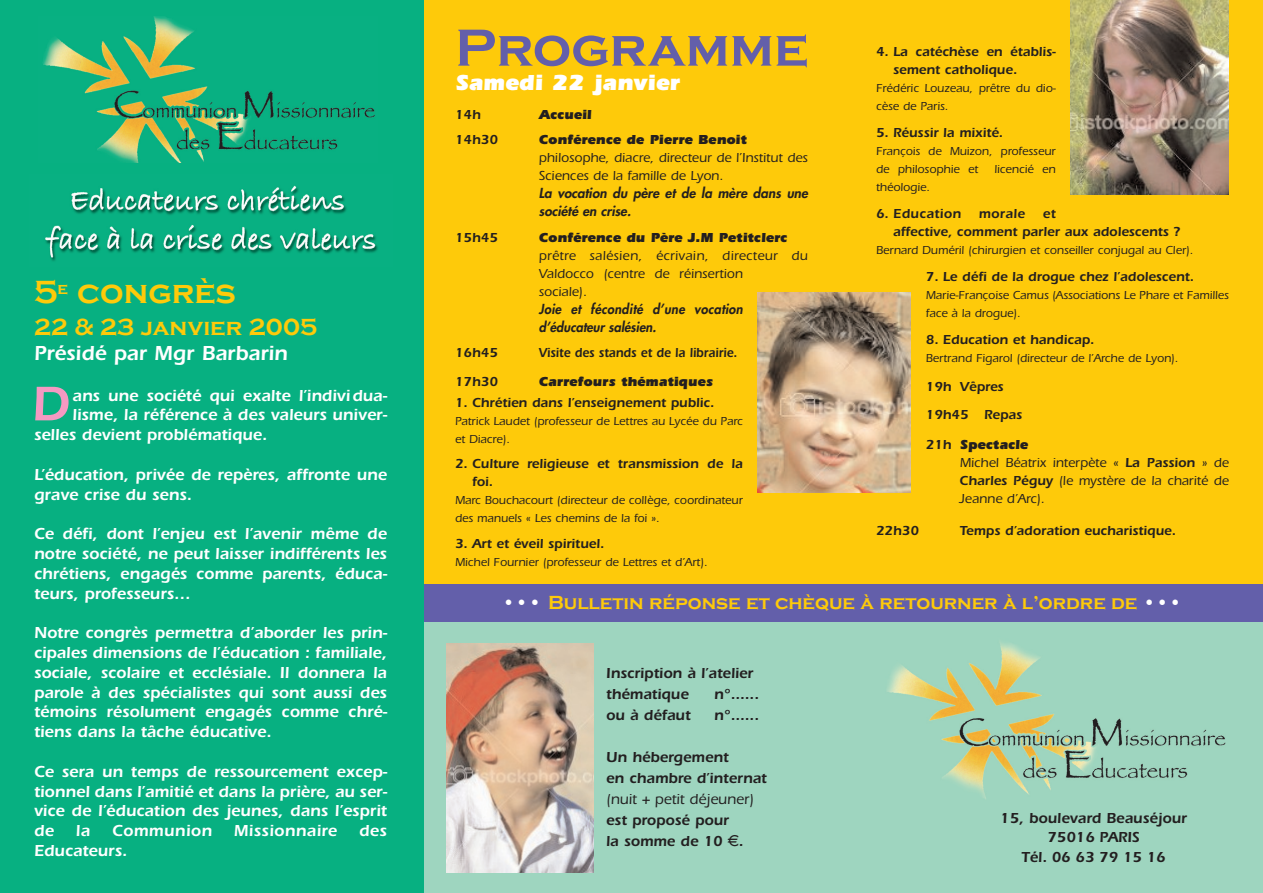
<style>
.page{position:relative;width:1263px;height:893px;background:#fff}
.page>*{position:absolute;margin:0;border:0;box-sizing:border-box;transform-origin:0 0}
.t1{font:700 54px "Copperplate Gothic";color:#635faa}
.t2{font:600 50.4px "Itc Eras";color:#f499c2}
.t3{font:700 33px "Copperplate Gothic";color:#feca0a}
.t4{font:700 24px "Copperplate Gothic";color:#feca0a}
.t5{font:900 22.5px "Itc Eras";color:#fff}
.t6{font:600 21px "Itc Eras";color:#fff}
.t7{font:700 19.5px "Copperplate Gothic";color:#feca0a}
.t8{font:600 16.5px/19.8px "Itc Eras";color:#fff;text-align:justify}
.t9{font:600 16.5px "Itc Eras";letter-spacing:.025em;color:#fff}
.t10{font:600 15px/21px "Itc Eras";color:#231f20}
.t11{font:500 15px "Itc Eras";color:#231f20}
.t12{font:600 13.5px/18px "Itc Eras";color:#231f20}
.t13{font:500 13.5px/18px "Itc Eras";color:#231f20}
.t14{font:900 13.5px "Itc Eras";color:#231f20}
.t15{font:italic 800 13.5px/18px "Futura";color:#231f20}
.t16{font:italic 800 13.5px/18px "Futura";color:#231f20;scale:.95 1}
.t17{font:600 13.5px "Itc Eras";color:#231f20;scale:.9 1}
.t18{font:600 13.5px "Itc Eras";letter-spacing:.025em;color:#231f20}
.t19{font:500 12px/18px "Itc Eras";color:#231f20}
.s1{font-weight:600}
.s2{font-weight:900}
.s3{color:#fff}
.s4{font-family:"Euro Quartet";font-weight:400}
</style>
<div class="page">
<div style="left:423px;top:0;width:840px;height:893px;background:#feca0a"></div>
<div style="left:417px;top:584px;width:846px;height:309px;background:#9ed5bf"></div>
<div style="left:415px;top:584px;width:848px;height:38px;background:#635faa"></div>
<div style="left:0;top:0;width:423px;height:893px;background:#07b081"></div>
<img style="left:446px;top:644px;width:147px;height:228px">
<img style="left:1071px;top:0;width:158px;height:194px">
<img style="left:758px;top:293px;width:153px;height:200px">
<img style="left:43px;top:16px;width:332px;height:146px">
<img style="left:45px;top:185px;width:333px;height:76px">
<img style="left:887px;top:642px;width:339px;height:157px">
<h3 class="t3" style="left:34px;top:274px;width:203px">5<sup>e</sup> congrès</h3>
<h3 class="t4" style="left:34px;top:314px;width:285px">22 &amp; 23 janvier 2005</h3>
<p class="t6" style="left:34px;top:346px;width:255px">Présidé par Mgr Barbarin</p>
<h2 class="t2" style="left:32px;top:387px;width:39px">D</h2>
<p class="t8" style="left:73px;top:387px;width:316px">ans une société qui exalte l’individua-</p>
<p class="t8" style="left:73px;top:407px;width:316px">lisme, la référence à des valeurs univer-</p>
<p class="t8" style="left:34px;top:427px;width:235px">selles devient problématique.</p>
<p class="t8" style="left:34px;top:466px;width:354px">L’éducation, privée de repères, affronte une grave crise du sens.</p>
<p class="t8" style="left:34px;top:526px;width:355px">Ce défi, dont l’enjeu est l’avenir même de notre société, ne peut laisser indifférents les chrétiens, engagés comme parents, éduca&shy;teurs, professeurs…</p>
<p class="t8" style="left:34px;top:625px;width:355px">Notre congrès permettra d’aborder les prin&shy;cipales dimensions de l’éducation : familiale, sociale, scolaire et ecclésiale. Il donnera la parole à des spécialistes qui sont aussi des témoins résolument engagés comme chré&shy;tiens dans la tâche éducative.</p>
<p class="t8" style="left:34px;top:763px;width:355px">Ce sera un temps de ressourcement excep&shy;tionnel dans l’amitié et dans la prière, au ser&shy;vice de l’éducation des jeunes, dans l’esprit de</p>
<p class="t8" style="left:76px;top:823px;width:16px">la</p>
<p class="t9" style="left:112px;top:825px;width:102px">Communion</p>
<p class="t9" style="left:234px;top:825px;width:105px">Missionnaire</p>
<p class="t8" style="left:359px;top:823px;width:29px">des</p>
<p class="t8" style="left:34px;top:842px;width:95px">Educateurs.</p>
<h1 class="t1" style="left:455px;top:18px;width:355px">Programme</h1>
<h3 class="t5" style="left:455px;top:75px;width:227px">Samedi 22 janvier</h3>
<p class="t12" style="left:455px;top:107px;width:27px">14h</p>
<p class="t14" style="left:539px;top:110px;width:54px">Accueil</p>
<p class="t12" style="left:455px;top:132px;width:44px">14h30</p>
<p class="t14" style="left:539px;top:135px;width:210px">Conférence de Pierre Benoit</p>
<p class="t13" style="left:539px;top:150px;width:271px">philosophe, diacre, directeur de l’Institut des<br>Sciences de la famille de Lyon.</p>
<p class="t15" style="left:539px;top:185px;width:273px">La vocation du père et de la mère dans une société en crise.</p>
<p class="t12" style="left:455px;top:230px;width:44px">15h45</p>
<p class="t14" style="left:539px;top:233px;width:250px">Conférence du Père J.M Petitclerc</p>
<p class="t13" style="left:539px;top:248px;width:271px">prêtre salésien, écrivain, directeur du<br>Valdocco (centre de réinsertion<br>sociale).</p>
<p class="t16" style="left:539px;top:301px;width:219px">Joie et fécondité d’une vocation d’éducateur salésien.</p>
<p class="t12" style="left:455px;top:345px;width:44px">16h45</p>
<p class="t17" style="left:539px;top:348px;width:222px">Visite des stands et de la librairie.</p>
<p class="t12" style="left:455px;top:374px;width:44px">17h30</p>
<p class="t14" style="left:539px;top:377px;width:176px">Carrefours thématiques</p>
<p class="t12" style="left:455px;top:395px;width:261px">1. Chrétien dans l’enseignement public.</p>
<p class="t19" style="left:455px;top:413px;width:289px">Patrick Laudet (professeur de Lettres au Lycée du Parc et Diacre).</p>
<p class="t12" style="left:472px;top:456px;width:272px;text-indent:-17px">2. Culture religieuse et transmission de la foi.</p>
<p class="t19" style="left:455px;top:493px;width:289px">Marc Bouchacourt (directeur de collège, coordinateur des manuels « Les chemins de la foi ».</p>
<p class="t12" style="left:455px;top:536px;width:151px">3. Art et éveil spirituel.</p>
<p class="t19" style="left:455px;top:554px;width:254px">Michel Fournier (professeur de Lettres et d’Art).</p>
<p class="t12" style="left:893px;top:44px;width:164px;text-indent:-17px">4. La catéchèse en établis&shy;sement catholique.</p>
<p class="t19" style="left:876px;top:81px;width:181px">Frédéric Louzeau, prêtre du dio&shy;cèse de Paris.</p>
<p class="t12" style="left:876px;top:125px;width:129px">5. Réussir la mixité.</p>
<p class="t19" style="left:876px;top:144px;width:181px">François de Muizon, professeur de philosophie et</p>
<p class="t19" style="left:994px;top:162px;width:63px">licencié en</p>
<p class="t19" style="left:876px;top:180px;width:56px">théologie.</p>
<p class="t18" style="left:876px;top:209px;width:87px">6. Education</p>
<p class="t12" style="left:979px;top:206px;width:48px">morale</p>
<p class="t12" style="left:893px;top:206px;width:289px;text-indent:150px">et<br>affective, comment parler aux adolescents ?</p>
<p class="t19" style="left:876px;top:243px;width:319px">Bernard Duméril (chirurgien et conseiller conjugal au Cler).</p>
<p class="t12" style="left:926px;top:269px;width:270px">7. Le défi de la drogue chez l’adolescent.</p>
<p class="t19" style="left:926px;top:288px;width:305px">Marie-Françoise Camus (Associations Le Phare et Familles face à la drogue).</p>
<p class="t12" style="left:926px;top:332px;width:170px">8. Education et handicap.</p>
<p class="t19" style="left:926px;top:351px;width:254px">Bertrand Figarol (directeur de l’Arche de Lyon).</p>
<p class="t12" style="left:926px;top:373px;width:98px;line-height:28.5px">19h Vêpres<br>19h45 Repas</p>
<p class="t13" style="left:960px;top:437px;width:271px;text-indent:-34px"><span class="s1">21h</span> <span class="s2">Spectacle<br></span>Michel Béatrix interpète « <span class="s1">La Passion</span> » de<br><span class="s1">Charles Péguy</span> (le mystère de la charité de<br>Jeanne d’Arc).</p>
<p class="t12" style="left:876px;top:523px;width:44px">22h30</p>
<p class="t12" style="left:960px;top:523px;width:218px">Temps d’adoration eucharistique.</p>
<p class="t7" style="left:502px;top:591px;width:681px"><span class="s3">•••</span> Bulletin réponse et chèque à retourner à l’ordre de <span class="s3">•••</span></p>
<p class="t10" style="left:606px;top:664px;width:149px">Inscription à l’atelier thématique</p>
<p class="t10" style="left:714px;top:685px;width:46px">n°......</p>
<p class="t10" style="left:606px;top:706px;width:86px">ou à défaut</p>
<p class="t10" style="left:714px;top:706px;width:46px">n°......</p>
<p class="t10" style="left:606px;top:748px;width:162px">Un hébergement<br>en chambre d’internat</p>
<p class="t11" style="left:606px;top:794px;width:149px">(nuit + petit déjeuner)</p>
<p class="t10" style="left:606px;top:811px;width:139px">est proposé pour la somme de 10 <span class="s4">e</span>.</p>
<p class="t10" style="left:1000px;top:810px;width:188px;line-height:19.5px;text-align:center">15, boulevard Beauséjour<br>75016 PARIS<br>Tél. 06 63 79 15 16</p>
</div>
